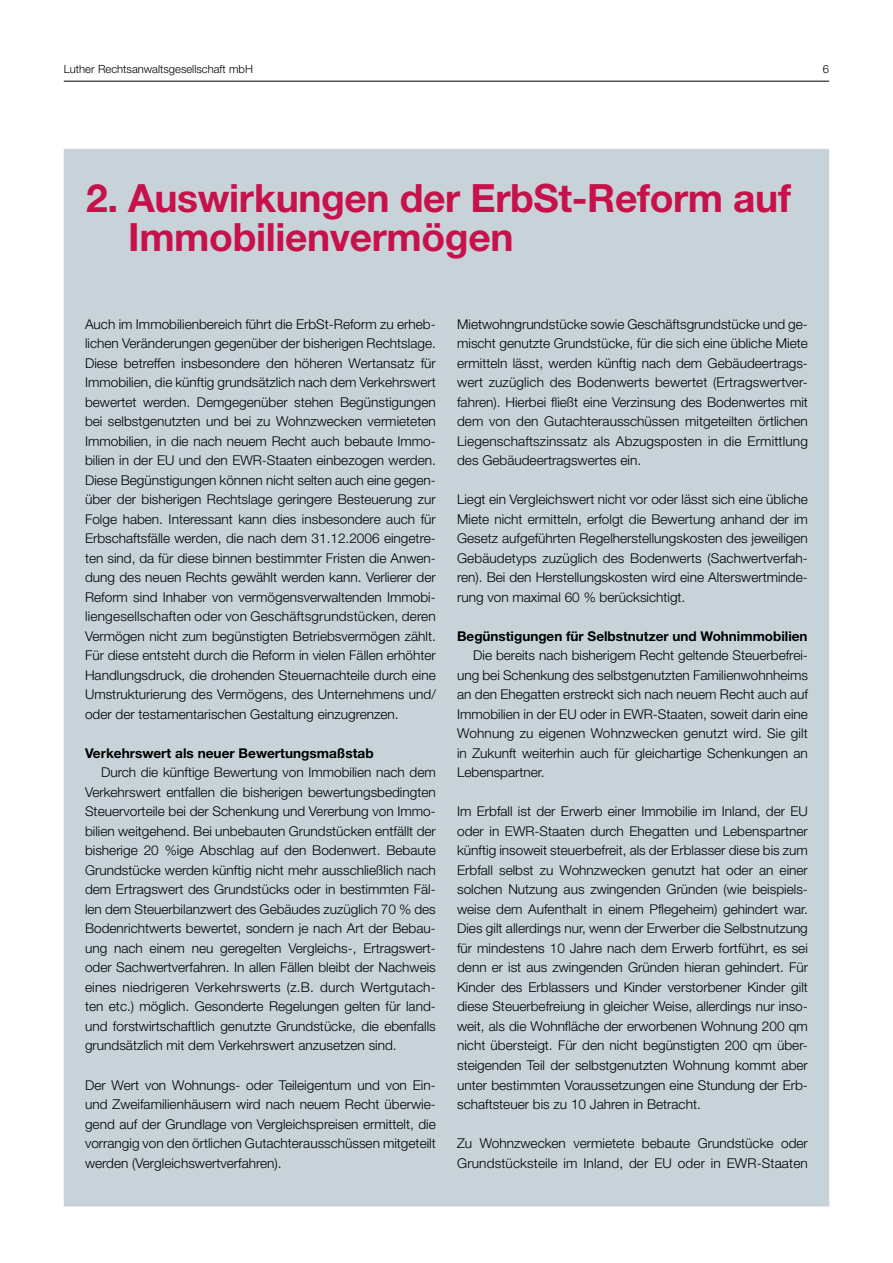
<style>
.page{position:relative;width:893px;height:1263px;background:#fff}
.page>*{position:absolute;margin:0;border:0;box-sizing:border-box;transform-origin:0 0}
.t1{font:700 39px/39px "Helvetica Neue";letter-spacing:-.01em;color:#c7114a}
.t2{font:300 13.5px/19.5px "Helvetica Neue";color:#000;text-align:justify}
.t3{font:700 13.5px "Helvetica Neue";color:#000}
.t4{font:300 11.25px "Helvetica Neue";color:#000}
</style>
<div class="page">
<div style="left:64px;top:149px;width:765px;height:1057px;background:#c7d3d9"></div>
<hr style="left:64px;top:81px;width:765px;height:1px;background:#000">
<p class="t4" style="left:64px;top:62px;width:191px">Luther Rechtsanwaltsgesellschaft mbH</p>
<p class="t4" style="left:823px;top:62px;width:8px">6</p>
<h1 class="t1" style="left:128px;top:178px;width:664px;text-indent:-42px">2. Auswirkungen der ErbSt-Reform auf<br>Immobilienvermögen</h1>
<p class="t2" style="left:85px;top:314px;width:352px">Auch im Immobilienbereich führt die ErbSt-Reform zu erheb&shy;lichen Veränderungen gegenüber der bisherigen Rechtslage.<br>Diese betreffen insbesondere den höheren Wertansatz für Immobilien, die künftig grundsätzlich nach dem Verkehrswert bewertet werden. Demgegenüber stehen Begünstigungen bei selbstgenutzten und bei zu Wohnzwecken vermieteten Immobilien, in die nach neuem Recht auch bebaute Immo&shy;bilien in der EU und den EWR-Staaten einbezogen werden.<br>Diese Begünstigungen können nicht selten auch eine gegen&shy;über der bisherigen Rechtslage geringere Besteuerung zur Folge haben. Interessant kann dies insbesondere auch für Erbschaftsfälle werden, die nach dem 31.12.2006 eingetre&shy;ten sind, da für diese binnen bestimmter Fristen die Anwen&shy;dung des neuen Rechts gewählt werden kann. Verlierer der Reform sind Inhaber von vermögensverwaltenden Immobi&shy;liengesellschaften oder von Geschäftsgrundstücken, deren Vermögen nicht zum begünstigten Betriebsvermögen zählt.<br>Für diese entsteht durch die Reform in vielen Fällen erhöhter Handlungsdruck, die drohenden Steuernachteile durch eine Umstrukturierung des Vermögens, des Unternehmens und/ oder der testamentarischen Gestaltung einzugrenzen.</p>
<p class="t3" style="left:85px;top:745px;width:290px">Verkehrswert als neuer Bewertungsmaßstab</p>
<p class="t2" style="left:85px;top:762px;width:352px;text-indent:16px">Durch die künftige Bewertung von Immobilien nach dem Verkehrswert entfallen die bisherigen bewertungsbedingten Steuervorteile bei der Schenkung und Vererbung von Immo&shy;bilien weitgehend. Bei unbebauten Grundstücken entfällt der bisherige 20 %ige Abschlag auf den Bodenwert. Bebaute Grundstücke werden künftig nicht mehr ausschließlich nach dem Ertragswert des Grundstücks oder in bestimmten Fäl&shy;len dem Steuerbilanzwert des Gebäudes zuzüglich 70 % des Bodenrichtwerts bewertet, sondern je nach Art der Bebau&shy;ung nach einem neu geregelten Vergleichs-, Ertragswert&shy;oder Sachwertverfahren. In allen Fällen bleibt der Nachweis eines niedrigeren Verkehrswerts (z.B. durch Wertgutach&shy;ten etc.) möglich. Gesonderte Regelungen gelten für land&shy;und forstwirtschaftlich genutzte Grundstücke, die ebenfalls grundsätzlich mit dem Verkehrswert anzusetzen sind.</p>
<p class="t2" style="left:85px;top:1075px;width:352px">Der Wert von Wohnungs- oder Teileigentum und von Ein&shy;und Zweifamilienhäusern wird nach neuem Recht überwie&shy;gend auf der Grundlage von Vergleichspreisen ermittelt, die vorrangig von den örtlichen Gutachterausschüssen mitgeteilt werden (Vergleichswertverfahren).</p>
<p class="t2" style="left:457px;top:314px;width:352px">Mietwohngrundstücke sowie Geschäftsgrundstücke und ge&shy;mischt genutzte Grundstücke, für die sich eine übliche Miete ermitteln lässt, werden künftig nach dem Gebäudeertrags&shy;wert zuzüglich des Bodenwerts bewertet (Ertragswertver&shy;fahren). Hierbei fließt eine Verzinsung des Bodenwertes mit dem von den Gutachterausschüssen mitgeteilten örtlichen Liegenschaftszinssatz als Abzugsposten in die Ermittlung des Gebäudeertragswertes ein.</p>
<p class="t2" style="left:457px;top:490px;width:352px">Liegt ein Vergleichswert nicht vor oder lässt sich eine übliche Miete nicht ermitteln, erfolgt die Bewertung anhand der im Gesetz aufgeführten Regelherstellungskosten des jeweiligen Gebäudetyps zuzüglich des Bodenwerts (Sachwertverfah&shy;ren). Bei den Herstellungskosten wird eine Alterswertminde&shy;rung von maximal 60 % berücksichtigt.</p>
<p class="t3" style="left:457px;top:628px;width:352px">Begünstigungen für Selbstnutzer und Wohnimmobilien</p>
<p class="t2" style="left:457px;top:646px;width:352px;text-indent:16px">Die bereits nach bisherigem Recht geltende Steuerbefrei&shy;ung bei Schenkung des selbstgenutzten Familienwohnheims an den Ehegatten erstreckt sich nach neuem Recht auch auf Immobilien in der EU oder in EWR-Staaten, soweit darin eine Wohnung zu eigenen Wohnzwecken genutzt wird. Sie gilt in Zukunft weiterhin auch für gleichartige Schenkungen an Lebenspartner.</p>
<p class="t2" style="left:457px;top:802px;width:352px">Im Erbfall ist der Erwerb einer Immobilie im Inland, der EU oder in EWR-Staaten durch Ehegatten und Lebenspartner künftig insoweit steuerbefreit, als der Erblasser diese bis zum Erbfall selbst zu Wohnzwecken genutzt hat oder an einer solchen Nutzung aus zwingenden Gründen (wie beispiels&shy;weise dem Aufenthalt in einem Pflegeheim) gehindert war.<br>Dies gilt allerdings nur, wenn der Erwerber die Selbstnutzung für mindestens 10 Jahre nach dem Erwerb fortführt, es sei denn er ist aus zwingenden Gründen hieran gehindert. Für Kinder des Erblassers und Kinder verstorbener Kinder gilt diese Steuerbefreiung in gleicher Weise, allerdings nur inso&shy;weit, als die Wohnfläche der erworbenen Wohnung 200 qm nicht übersteigt. Für den nicht begünstigten 200 qm über&shy;steigenden Teil der selbstgenutzten Wohnung kommt aber unter bestimmten Voraussetzungen eine Stundung der Erb&shy;schaftsteuer bis zu 10 Jahren in Betracht.</p>
<p class="t2" style="left:457px;top:1133px;width:352px">Zu Wohnzwecken vermietete bebaute Grundstücke oder<br>Grundstücksteile im Inland, der EU oder in EWR-Staaten</p>
</div>
